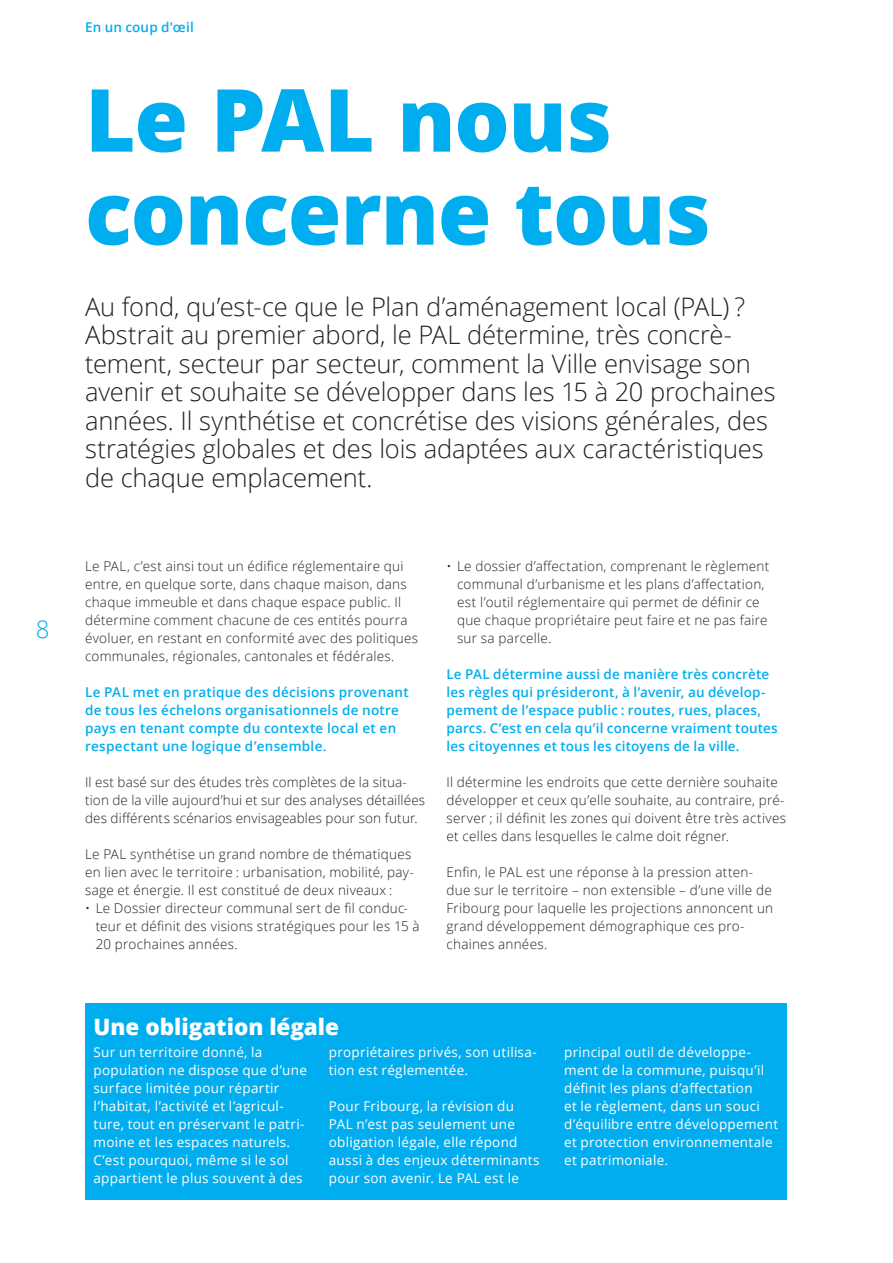
<style>
.page{position:relative;width:893px;height:1263px;background:#fff}
.page>*{position:absolute;margin:0;border:0;box-sizing:border-box;transform-origin:0 0}
.t1{font:800 87px/93px "Open Sans";letter-spacing:-.015em;color:#00aeef}
.t2{font:300 25.5px/28.5px "Open Sans";letter-spacing:-.005em;color:#231f20}
.t3{font:300 24px "Open Sans";color:#00aeef}
.t4{font:800 22.5px "Open Sans";color:#fff}
.t5{font:300 13.5px/18px "Open Sans";letter-spacing:.02em;color:#231f20}
.t6{font:13.5px/18px "Open Sans";letter-spacing:.02em;color:#fff}
.t7{font:600 13.5px/18px "Open Sans";letter-spacing:.015em;color:#00aeef}
</style>
<div class="page">
<div style="left:85px;top:1003px;width:702px;height:196px;background:#00aeef"></div>
<h3 class="t3" style="left:36px;top:613px;width:15px">8</h3>
<p class="t7" style="left:85px;top:17px;width:110px">En un coup d'œil</p>
<h1 class="t1" style="left:85px;top:69px;width:627px">Le PAL nous concerne tous</h1>
<p class="t2" style="left:85px;top:291px;width:692px">Au fond, qu’est-ce que le Plan d’aménagement local (PAL) ?<br>Abstrait au premier abord, le PAL détermine, très concrè&shy;tement, secteur par secteur, comment la Ville envisage son avenir et souhaite se développer dans les 15 à 20 prochaines années. Il synthétise et concrétise des visions générales, des stratégies globales et des lois adaptées aux caractéristiques de chaque emplacement.</p>
<p class="t5" style="left:85px;top:557px;width:335px">Le PAL, c’est ainsi tout un édifice réglementaire qui entre, en quelque sorte, dans chaque maison, dans chaque immeuble et dans chaque espace public. Il détermine comment chacune de ces entités pourra évoluer, en restant en conformité avec des politiques communales, régionales, cantonales et fédérales.</p>
<p class="t7" style="left:85px;top:683px;width:325px">Le PAL met en pratique des décisions provenant de tous les échelons organisationnels de notre pays en tenant compte du contexte local et en respectant une logique d’ensemble.</p>
<p class="t5" style="left:85px;top:773px;width:342px">Il est basé sur des études très complètes de la situa&shy;tion de la ville aujourd’hui et sur des analyses détaillées des différents scénarios envisageables pour son futur.</p>
<p class="t5" style="left:85px;top:845px;width:330px">Le PAL synthétise un grand nombre de thématiques en lien avec le territoire : urbanisation, mobilité, pay&shy;sage et énergie. Il est constitué de deux niveaux :</p>
<p class="t5" style="left:96px;top:899px;width:325px;text-indent:-11px">• Le Dossier directeur communal sert de fil conduc&shy;teur et définit des visions stratégiques pour les 15 à<br>20 prochaines années.</p>
<p class="t5" style="left:457px;top:557px;width:314px;text-indent:-11px">• Le dossier d’affectation, comprenant le règlement communal d’urbanisme et les plans d’affectation, est l’outil réglementaire qui permet de définir ce que chaque propriétaire peut faire et ne pas faire sur sa parcelle.</p>
<p class="t7" style="left:446px;top:665px;width:333px">Le PAL détermine aussi de manière très concrète les règles qui présideront, à l’avenir, au dévelop&shy;pement de l’espace public : routes, rues, places, parcs. C’est en cela qu’il concerne vraiment toutes les citoyennes et tous les citoyens de la ville.</p>
<p class="t5" style="left:446px;top:773px;width:341px">Il détermine les endroits que cette dernière souhaite développer et ceux qu’elle souhaite, au contraire, pré&shy;server ; il définit les zones qui doivent être très actives et celles dans lesquelles le calme doit régner.</p>
<p class="t5" style="left:446px;top:863px;width:328px">Enfin, le PAL est une réponse à la pression atten&shy;due sur le territoire – non extensible – d’une ville de Fribourg pour laquelle les projections annoncent un grand développement démographique ces pro&shy;chaines années.</p>
<h3 class="t4" style="left:94px;top:1009px;width:247px">Une obligation légale</h3>
<p class="t6" style="left:94px;top:1043px;width:215px">Sur un territoire donné, la population ne dispose que d’une surface limitée pour répartir l’habitat, l’activité et l’agricul&shy;ture, tout en préservant le patri&shy;moine et les espaces naturels.<br>C’est pourquoi, même si le sol appartient le plus souvent à des</p>
<p class="t6" style="left:329px;top:1043px;width:210px">propriétaires privés, son utilisa&shy;tion est réglementée.</p>
<p class="t6" style="left:329px;top:1097px;width:212px">Pour Fribourg, la révision du<br>PAL n’est pas seulement une obligation légale, elle répond aussi à des enjeux déterminants pour son avenir. Le PAL est le</p>
<p class="t6" style="left:564px;top:1043px;width:216px">principal outil de développe&shy;ment de la commune, puisqu’il définit les plans d’affectation<br>et le règlement, dans un souci d’équilibre entre développement et protection environnementale et patrimoniale.</p>
</div>
